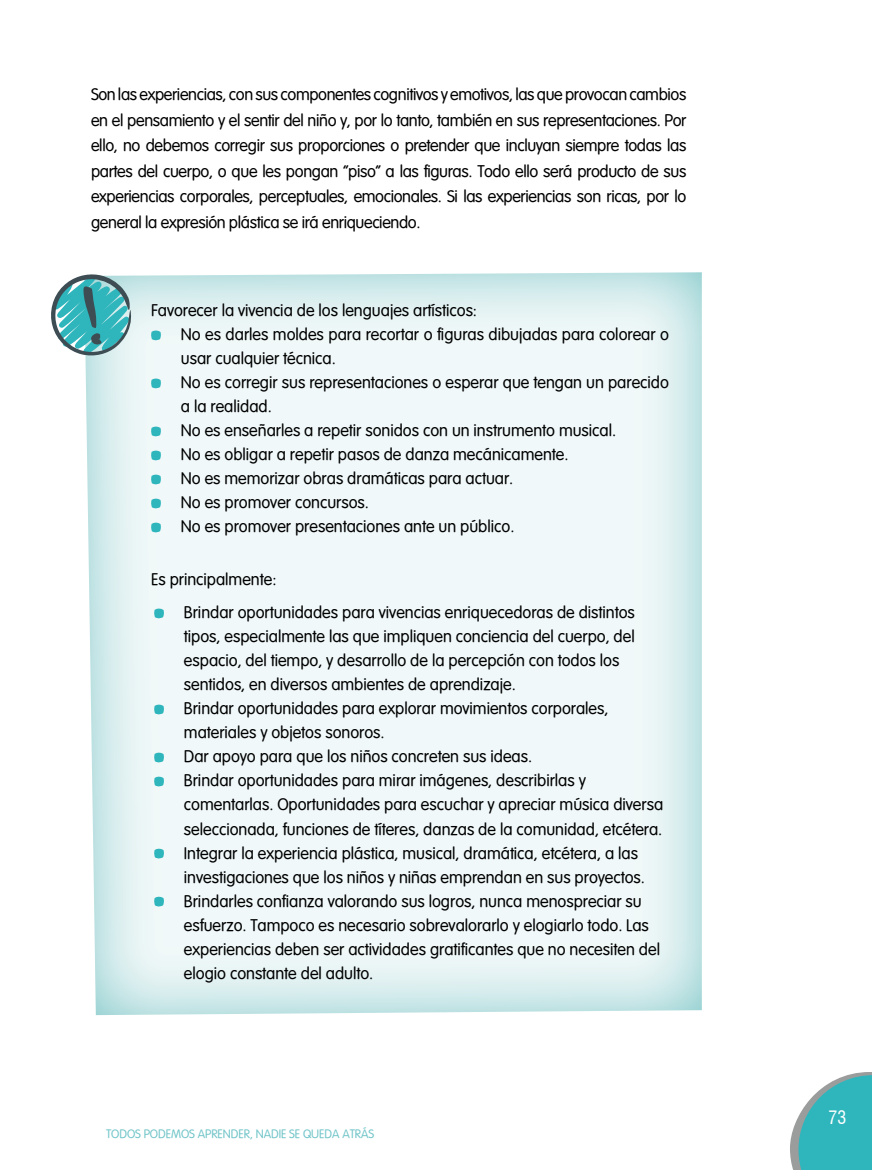
<style>
.page{position:relative;width:872px;height:1170px;background:#fff}
.page>*{position:absolute;margin:0;border:0;box-sizing:border-box;transform-origin:0 0}
.t1{font:condensed 18px "Swiss 721 BT";color:#fff}
.t2{font:16.5px/24px "Vogel Normal";color:#000}
.t3{font:12px "Vogel Normal";color:#72c5c9}
</style>
<div class="page">
<svg style="left:154px;top:608px;width:10px;height:10px"></svg>
<svg style="left:154px;top:704px;width:10px;height:10px"></svg>
<svg style="left:154px;top:752px;width:10px;height:10px"></svg>
<svg style="left:154px;top:776px;width:10px;height:10px"></svg>
<svg style="left:154px;top:848px;width:10px;height:10px"></svg>
<svg style="left:154px;top:896px;width:10px;height:10px"></svg>
<svg style="left:51px;top:274px;width:82px;height:83px;background:#70b6ba"></svg>
<svg style="left:151px;top:330px;width:10px;height:10px"></svg>
<svg style="left:151px;top:378px;width:10px;height:10px"></svg>
<svg style="left:151px;top:426px;width:10px;height:10px"></svg>
<svg style="left:151px;top:450px;width:10px;height:10px"></svg>
<svg style="left:151px;top:474px;width:10px;height:10px"></svg>
<svg style="left:151px;top:498px;width:10px;height:10px"></svg>
<svg style="left:151px;top:522px;width:10px;height:10px"></svg>
<svg style="left:790px;top:1072px;width:82px;height:97px"></svg>
<p class="t2" style="left:91px;top:82px;width:597px;line-height:25.5px;text-align:justify">Son las experiencias, con sus componentes cognitivos y emotivos, las que provocan cambios en el pensamiento y el sentir del niño y, por lo tanto, también en sus representaciones. Por ello, no debemos corregir sus proporciones o pretender que incluyan siempre todas las partes del cuerpo, o que les pongan “piso” a las figuras. Todo ello será producto de sus experiencias corporales, perceptuales, emocionales. Si las experiencias son ricas, por lo general la expresión plástica se irá enriqueciendo.</p>
<p class="t2" style="left:181px;top:298px;width:489px;text-indent:-30px">Favorecer la vivencia de los lenguajes artísticos:<br>No es darles moldes para recortar o figuras dibujadas para colorear o usar cualquier técnica.<br>No es corregir sus representaciones o esperar que tengan un parecido a la realidad.<br>No es enseñarles a repetir sonidos con un instrumento musical.<br>No es obligar a repetir pasos de danza mecánicamente.<br>No es memorizar obras dramáticas para actuar.<br>No es promover concursos.<br>No es promover presentaciones ante un público.</p>
<p class="t2" style="left:151px;top:567px;width:127px">Es principalmente:</p>
<p class="t2" style="left:184px;top:600px;width:481px">Brindar oportunidades para vivencias enriquecedoras de distintos tipos, especialmente las que impliquen conciencia del cuerpo, del espacio, del tiempo, y desarrollo de la percepción con todos los sentidos, en diversos ambientes de aprendizaje.<br>Brindar oportunidades para explorar movimientos corporales, materiales y objetos sonoros.<br>Dar apoyo para que los niños concreten sus ideas.<br>Brindar oportunidades para mirar imágenes, describirlas y comentarlas. Oportunidades para escuchar y apreciar música diversa seleccionada, funciones de títeres, danzas de la comunidad, etcétera.<br>Integrar la experiencia plástica, musical, dramática, etcétera, a las investigaciones que los niños y niñas emprendan en sus proyectos.<br>Brindarles confianza valorando sus logros, nunca menospreciar su esfuerzo. Tampoco es necesario sobrevalorarlo y elogiarlo todo. Las experiencias deben ser actividades gratificantes que no necesiten del elogio constante del adulto.</p>
<p class="t3" style="left:106px;top:1126px;width:269px">TODOS PODEMOS APRENDER, NADIE SE QUEDA ATRÁS</p>
<p class="t1" style="left:828px;top:1106px;width:19px">73</p>
</div>
